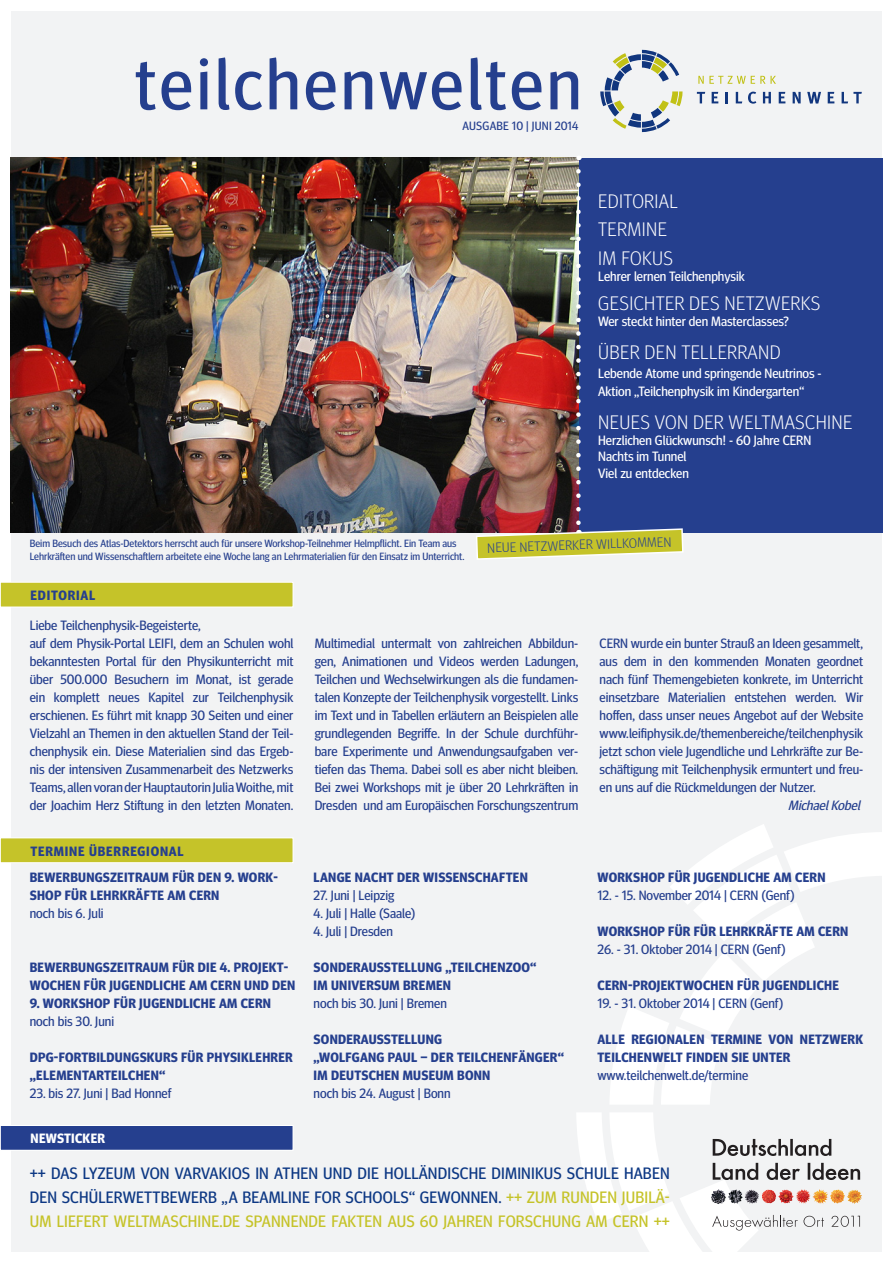
<style>
.page{position:relative;width:893px;height:1263px;background:#fff}
.page>*{position:absolute;margin:0;border:0;box-sizing:border-box;transform-origin:0 0}
.t1{font:72px "Meta Head OT";letter-spacing:.05em;color:#253f8e}
.t2{font:300 19.5px "Meta Head OT";letter-spacing:.02em;color:#fff}
.t3{font:16.5px/24px "Meta Head OT";letter-spacing:.01em;color:#0d3884;text-align:justify}
.t4{font:13.5px/18px "Meta Head OT";color:#253f8e;text-align:justify}
.t5{font:700 13.5px/18px "Meta Head OT";letter-spacing:.02em;color:#253f8e}
.t6{font:13.5px "Meta Head OT";color:#fff}
.t7{font:700 13.5px "Meta Head OT";letter-spacing:.06em;color:#253f8e}
.t8{font:300 13.5px "Meta Head OT";color:#253f8e}
.t9{font:italic 13.5px "Meta Head OT";color:#253f8e}
.t10{font:700 13.5px "Meta Head OT";letter-spacing:.02em;color:#fff}
.t11{font:12px "Meta Head OT";letter-spacing:.02em;color:#253f8e}
.t12{font:10.5px/12.6px "Meta Head OT";color:#253f8e}
.s1{color:#c5c329}
</style>
<div class="page">
<div style="left:11px;top:11px;width:871px;height:1240px;background:#f2f3f4"></div>
<svg style="left:610px;top:824px;width:272px;height:280px"></svg>
<svg style="left:600px;top:50px;width:83px;height:82px"></svg>
<svg style="left:698px;top:76px;width:78px;height:8px"></svg>
<svg style="left:697px;top:92px;width:8px;height:11px"></svg>
<svg style="left:712px;top:92px;width:6px;height:11px"></svg>
<svg style="left:725px;top:92px;width:3px;height:11px"></svg>
<svg style="left:736px;top:92px;width:6px;height:11px"></svg>
<svg style="left:748px;top:92px;width:8px;height:12px"></svg>
<svg style="left:763px;top:92px;width:8px;height:11px"></svg>
<svg style="left:779px;top:92px;width:6px;height:11px"></svg>
<svg style="left:793px;top:92px;width:8px;height:11px"></svg>
<svg style="left:807px;top:92px;width:14px;height:12px"></svg>
<svg style="left:828px;top:92px;width:6px;height:11px"></svg>
<svg style="left:842px;top:92px;width:20px;height:11px"></svg>
<div style="left:0;top:582px;width:293px;height:25px;background:#c5c329"></div>
<div style="left:0;top:582px;width:293px;height:25px;border:1px solid #fff"></div>
<div style="left:0;top:838px;width:293px;height:25px;background:#c5c329"></div>
<div style="left:0;top:837px;width:293px;height:26px;border:1px solid #fff"></div>
<div style="left:0;top:1125px;width:293px;height:25px;background:#253f8e"></div>
<div style="left:0;top:1125px;width:293px;height:25px;border:1px solid #fff"></div>
<div style="left:578px;top:158px;width:304px;height:374px;background:#253f8e"></div>
<img style="left:11px;top:158px;width:567px;height:374px">
<img style="left:475px;top:171px;width:209px;height:388px">
<svg style="left:576px;top:1113px;width:284px;height:139px"></svg>
<p class="t1" style="left:135px;top:42px;width:448px">teilchenwelten</p>
<p class="t11" style="left:462px;top:118px;width:117px">AUSGABE 10 | JUNI 2014</p>
<p class="t2" style="left:598px;top:190px;width:81px">EDITORIAL</p>
<p class="t2" style="left:598px;top:218px;width:70px">TERMINE</p>
<p class="t2" style="left:598px;top:247px;width:76px">IM FOKUS</p>
<p class="t6" style="left:598px;top:269px;width:148px">Lehrer lernen Teilchenphysik</p>
<p class="t2" style="left:598px;top:292px;width:224px">GESICHTER DES NETZWERKS</p>
<p class="t6" style="left:598px;top:313px;width:192px">Wer steckt hinter den Masterclasses?</p>
<p class="t2" style="left:598px;top:341px;width:184px">ÜBER DEN TELLERRAND</p>
<p class="t6" style="left:598px;top:365px;width:225px">Lebende Atome und springende Neutrinos -</p>
<p class="t6" style="left:598px;top:383px;width:208px">Aktion „Teilchenphysik im Kindergarten“</p>
<p class="t2" style="left:598px;top:411px;width:256px">NEUES VON DER WELTMASCHINE</p>
<p class="t6" style="left:598px;top:433px;width:215px">Herzlichen Glückwunsch! - 60 Jahre CERN</p>
<p class="t6" style="left:598px;top:449px;width:90px">Nachts im Tunnel</p>
<p class="t6" style="left:598px;top:465px;width:92px">Viel zu entdecken</p>
<p class="t12" style="left:30px;top:537px;width:436px">Beim Besuch des Atlas-Detektors herrscht auch für unsere Workshop-Teilnehmer Helmpflicht. Ein Team aus<br>Lehrkräften und Wissenschaftlern arbeitete eine Woche lang an Lehrmaterialien für den Einsatz im Unterricht.</p>
<p class="t7" style="left:31px;top:587px;width:66px">EDITORIAL</p>
<p class="t8" style="left:487px;top:540px;width:186px;rotate:-2deg">NEUE NETZWERKER WILLKOMMEN</p>
<p class="t4" style="left:30px;top:616px;width:173px">Liebe Teilchenphysik-Begeisterte,</p>
<p class="t4" style="left:30px;top:634px;width:265px">auf dem Physik-Portal LEIFI, dem an Schulen wohl bekanntesten Portal für den Physikunterricht mit über 500.000 Besuchern im Monat, ist gerade ein komplett neues Kapitel zur Teilchenphysik erschienen. Es führt mit knapp 30 Seiten und einer Vielzahl an Themen in den aktuellen Stand der Teil&shy;chenphysik ein. Diese Materialien sind das Ergeb&shy;nis der intensiven Zusammenarbeit des Netzwerks Teams, allen voran der Hauptautorin Julia Woithe, mit der Joachim Herz Stiftung in den letzten Monaten.</p>
<p class="t7" style="left:31px;top:843px;width:155px">TERMINE ÜBERREGIONAL</p>
<p class="t5" style="left:30px;top:868px;width:250px">BEWERBUNGSZEITRAUM FÜR DEN 9. WORK-<br>SHOP FÜR LEHRKRÄFTE AM CERN</p>
<p class="t4" style="left:30px;top:904px;width:75px">noch bis 6. Juli</p>
<p class="t5" style="left:30px;top:958px;width:267px">BEWERBUNGSZEITRAUM FÜR DIE 4. PROJEKT-<br>WOCHEN FÜR JUGENDLICHE AM CERN UND DEN</p>
<p class="t5" style="left:30px;top:994px;width:243px">9. WORKSHOP FÜR JUGENDLICHE AM CERN</p>
<p class="t4" style="left:30px;top:1012px;width:86px">noch bis 30. Juni</p>
<p class="t5" style="left:30px;top:1048px;width:264px">DPG-FORTBILDUNGSKURS FÜR PHYSIKLEHRER</p>
<p class="t5" style="left:30px;top:1066px;width:137px">„ELEMENTARTEILCHEN“</p>
<p class="t4" style="left:30px;top:1084px;width:143px">23. bis 27. Juni | Bad Honnef</p>
<p class="t10" style="left:31px;top:1130px;width:76px">NEWSTICKER</p>
<p class="t4" style="left:315px;top:634px;width:265px">Multimedial untermalt von zahlreichen Abbildun&shy;gen, Animationen und Videos werden Ladungen, Teilchen und Wechselwirkungen als die fundamen&shy;talen Konzepte der Teilchenphysik vorgestellt. Links im Text und in Tabellen erläutern an Beispielen alle grundlegenden Begriffe. In der Schule durchführ&shy;bare Experimente und Anwendungsaufgaben ver&shy;tiefen das Thema. Dabei soll es aber nicht bleiben.<br>Bei zwei Workshops mit je über 20 Lehrkräften in Dresden und am Europäischen Forschungszentrum</p>
<p class="t4" style="left:600px;top:634px;width:265px">CERN wurde ein bunter Strauß an Ideen gesammelt,</p>
<p class="t4" style="left:600px;top:652px;width:265px">aus dem in den kommenden Monaten geordnet</p>
<p class="t4" style="left:600px;top:670px;width:265px">nach fünf Themengebieten konkrete, im Unterricht</p>
<p class="t4" style="left:600px;top:688px;width:265px">einsetzbare Materialien entstehen werden. Wir</p>
<p class="t4" style="left:600px;top:706px;width:265px">hoffen, dass unser neues Angebot auf der Website</p>
<p class="t4" style="left:600px;top:724px;width:265px">www.leifiphysik.de/themenbereiche/teilchenphysik</p>
<p class="t4" style="left:600px;top:742px;width:265px">jetzt schon viele Jugendliche und Lehrkräfte zur Be-</p>
<p class="t4" style="left:600px;top:760px;width:265px">schäftigung mit Teilchenphysik ermuntert und freu-</p>
<p class="t4" style="left:600px;top:778px;width:218px">en uns auf die Rückmeldungen der Nutzer.</p>
<p class="t9" style="left:788px;top:797px;width:76px">MichaelKobel</p>
<p class="t5" style="left:314px;top:868px;width:216px">LANGE NACHT DER WISSENSCHAFTEN</p>
<p class="t4" style="left:314px;top:886px;width:82px">27. Juni | Leipzig</p>
<p class="t4" style="left:314px;top:904px;width:103px">4. Juli | Halle (Saale)</p>
<p class="t4" style="left:314px;top:922px;width:81px">4. Juli | Dresden</p>
<p class="t5" style="left:314px;top:958px;width:224px">SONDERAUSSTELLUNG „TEILCHENZOO“</p>
<p class="t5" style="left:314px;top:976px;width:139px">IM UNIVERSUM BREMEN</p>
<p class="t4" style="left:314px;top:994px;width:135px">noch bis 30. Juni | Bremen</p>
<p class="t5" style="left:314px;top:1030px;width:130px">SONDERAUSSTELLUNG</p>
<p class="t5" style="left:314px;top:1048px;width:252px">„WOLFGANG PAUL – DER TEILCHENFÄNGER“</p>
<p class="t5" style="left:314px;top:1066px;width:178px">IM DEUTSCHEN MUSEUM BONN</p>
<p class="t4" style="left:314px;top:1084px;width:138px">noch bis 24. August | Bonn</p>
<p class="t5" style="left:597px;top:868px;width:230px">WORKSHOP FÜR JUGENDLICHE AM CERN</p>
<p class="t4" style="left:597px;top:886px;width:199px">12. - 15. November 2014 | CERN (Genf)</p>
<p class="t5" style="left:597px;top:922px;width:252px">WORKSHOP FÜR FÜR LEHRKRÄFTE AM CERN</p>
<p class="t4" style="left:597px;top:940px;width:190px">26. - 31. Oktober 2014 | CERN (Genf)</p>
<p class="t5" style="left:597px;top:976px;width:243px">CERN-PROJEKTWOCHEN FÜR JUGENDLICHE</p>
<p class="t4" style="left:597px;top:994px;width:188px">19. - 31. Oktober 2014 | CERN (Genf)</p>
<p class="t5" style="left:597px;top:1030px;width:267px">ALLE REGIONALEN TERMINE VON NETZWERK<br>TEILCHENWELT FINDEN SIE UNTER</p>
<p class="t4" style="left:597px;top:1066px;width:152px">www.teilchenwelt.de/termine</p>
<p class="t3" style="left:30px;top:1161px;width:642px">++ DAS LYZEUM VON VARVAKIOS IN ATHEN UND DIE HOLLÄNDISCHE DIMINIKUS SCHULE HABEN DEN SCHÜLERWETTBEWERB „A BEAMLINE FOR SCHOOLS“ GEWONNEN. <span class="s1">++ ZUM RUNDEN JUBILÄ-UM LIEFERT WELTMASCHINE.DE SPANNENDE FAKTEN AUS 60 JAHREN FORSCHUNG AM CERN ++</span></p>
</div>
